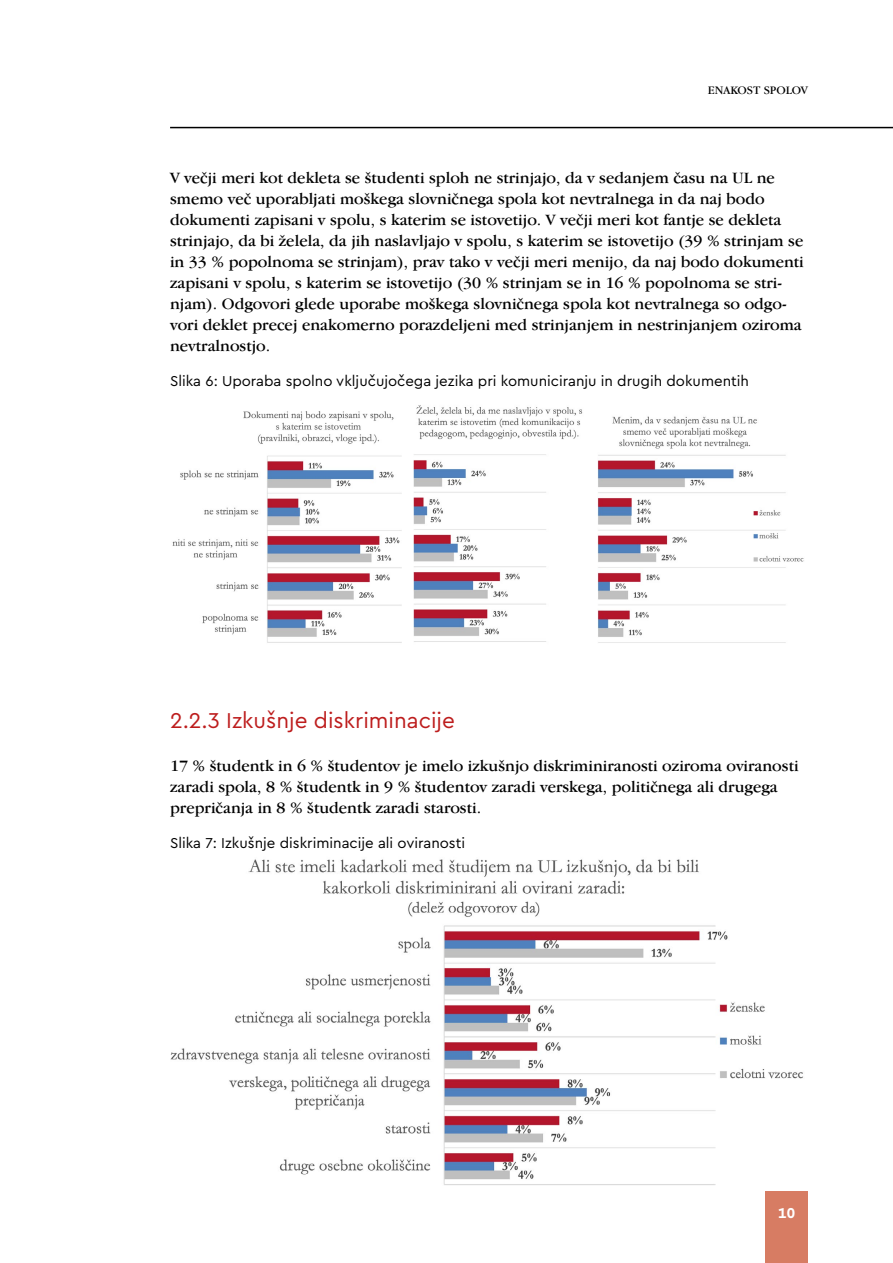
<style>
.page{position:relative;width:893px;height:1263px;background:#fff}
.page>*{position:absolute;margin:0;border:0;box-sizing:border-box;transform-origin:0 0}
.t1{font:22.5px "Cera Pro";color:#bd1d1d}
.t2{font:16.5px/21px "Garmd ITC Bk BT";color:#000}
.t3{font:15px "Cera Pro";color:#000}
.t4{font:700 15px "Cera Pro";color:#fff}
.t5{font:12px "Garmd ITC Bk BT";color:#000}
</style>
<div class="page">
<hr style="left:170px;top:127px;width:723px;height:1px;background:#000">
<div style="left:765px;top:1191px;width:43px;height:72px;background:#d77c63"></div>
<img style="left:172px;top:411px;width:242px;height:232px">
<img style="left:414px;top:405px;width:169px;height:237px">
<img style="left:597px;top:416px;width:207px;height:227px">
<img style="left:170px;top:859px;width:633px;height:326px">
<p class="t5" style="left:708px;top:83px;width:102px">ENAKOST SPOLOV</p>
<p class="t2" style="left:170px;top:167px;width:635px">V večji meri kot dekleta se študenti sploh ne strinjajo, da v sedanjem času na UL ne smemo več uporabljati moškega slovničnega spola kot nevtralnega in da naj bodo dokumenti zapisani v spolu, s katerim se istovetijo. V večji meri kot fantje se dekleta strinjajo, da bi želela, da jih naslavljajo v spolu, s katerim se istovetijo (39 % strinjam se in 33 % popolnoma se strinjam), prav tako v večji meri menijo, da naj bodo dokumenti zapisani v spolu, s katerim se istovetijo (30 % strinjam se in 16 % popolnoma se stri&shy;njam). Odgovori glede uporabe moškega slovničnega spola kot nevtralnega so odgo&shy;vori deklet precej enakomerno porazdeljeni med strinjanjem in nestrinjanjem oziroma nevtralnostjo.</p>
<p class="t3" style="left:170px;top:371px;width:580px">Slika 6: Uporaba spolno vključujočega jezika pri komuniciranju in drugih dokumentih</p>
<h1 class="t1" style="left:170px;top:706px;width:286px">2.2.3 Izkušnje diskriminacije</h1>
<p class="t2" style="left:170px;top:754px;width:630px">17 % študentk in 6 % študentov je imelo izkušnjo diskriminiranosti oziroma oviranosti zaradi spola, 8 % študentk in 9 % študentov zaradi verskega, političnega ali drugega prepričanja in 8 % študentk zaradi starosti.</p>
<p class="t3" style="left:170px;top:832px;width:297px">Slika 7: Izkušnje diskriminacije ali oviranosti</p>
<p class="t4" style="left:778px;top:1203px;width:18px">10</p>
</div>
